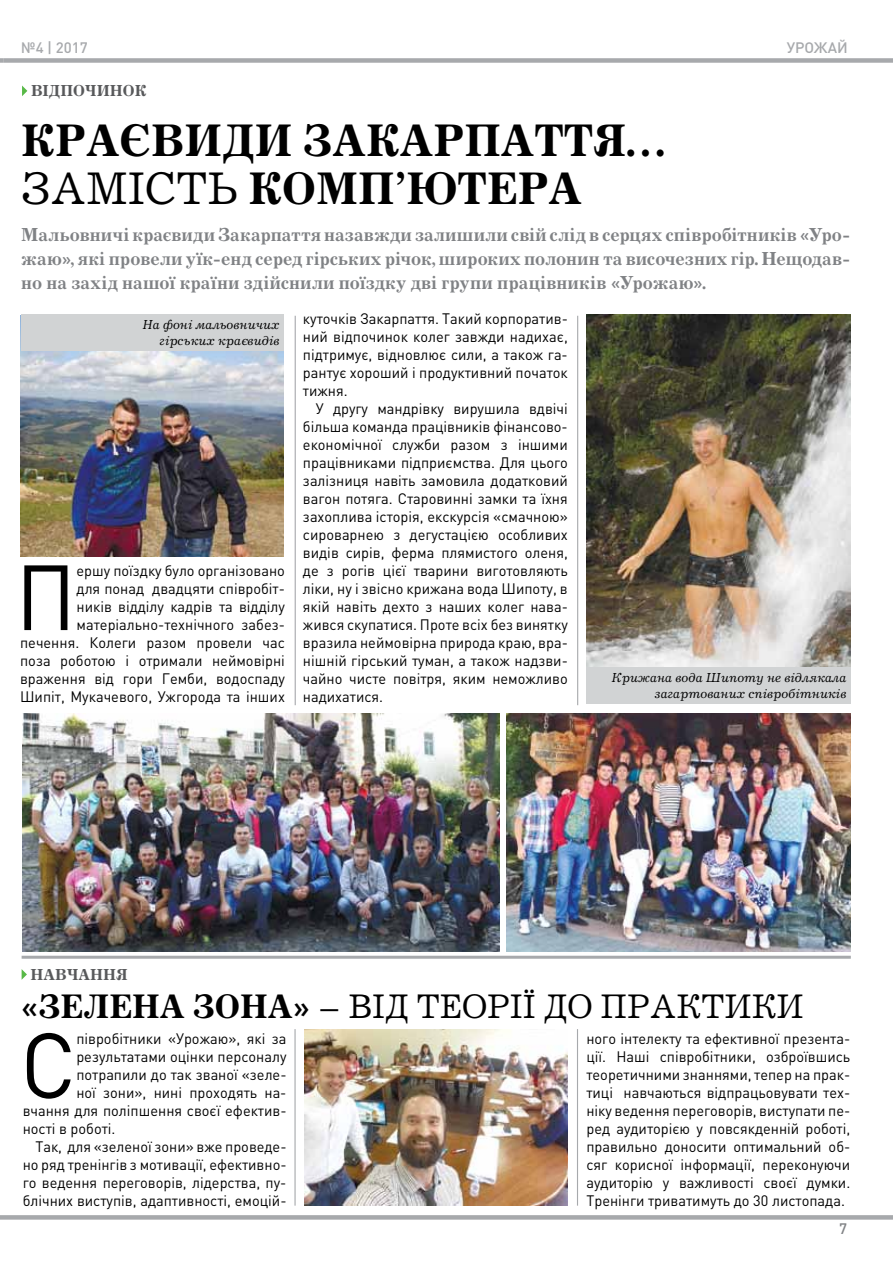
<style>
.page{position:relative;width:893px;height:1263px;background:#fff}
.page>*{position:absolute;margin:0;border:0;box-sizing:border-box;transform-origin:0 0}
.t1{font:90.9px "DIN Pro";color:#000}
.t2{font:700 47.25px/48px "Journal C";color:#000;scale:.95 1}
.t3{font:35.25px "Journal C";color:#000;scale:.95 1}
.t4{font:700 19.5px/24px "Journal C";color:#808285;text-align:justify;scale:.95 1}
.t5{font:700 16.5px "Journal C";color:#58595b;scale:.95 1}
.t6{font:15px/18px "DIN Pro";color:#000;text-align:justify}
.t7{font:500 15px "DIN Pro";color:#a7a9ac}
.t8{font:500 15px "DIN Pro";color:#808285}
.t9{font:italic 13.5px/16.5px "Journal C";color:#000;text-align:right}
.s1{font-weight:400}
.s2{font-weight:700}
</style>
<div class="page">
<svg style="left:0;top:58px;width:3px;height:5px"></svg>
<div style="left:3px;top:58px;width:890px;height:5px;background:#a7a9ac"></div>
<div style="left:0;top:1215px;width:893px;height:5px;background:#a7a9ac"></div>
<svg style="left:22px;top:86px;width:5px;height:10px"></svg>
<svg style="left:22px;top:969px;width:5px;height:11px"></svg>
<hr style="left:22px;top:956px;width:829px;height:3px;background:#a7a9ac">
<img style="left:23px;top:713px;width:477px;height:239px">
<img style="left:506px;top:713px;width:344px;height:239px">
<img style="left:304px;top:1030px;width:264px;height:175px">
<hr style="left:577px;top:316px;width:1px;height:389px;background:#a7a9ac">
<hr style="left:577px;top:1029px;width:1px;height:176px;background:#a7a9ac">
<hr style="left:295px;top:316px;width:1px;height:389px;background:#a7a9ac">
<hr style="left:294px;top:1029px;width:2px;height:176px;background:#a7a9ac">
<img style="left:587px;top:314px;width:264px;height:354px">
<img style="left:21px;top:350px;width:263px;height:207px">
<div style="left:587px;top:668px;width:264px;height:36px;background:#d1d3d4"></div>
<div style="left:21px;top:314px;width:263px;height:36px;background:#d1d3d4"></div>
<p class="t7" style="left:21px;top:37px;width:68px">№4 | 2017</p>
<p class="t7" style="left:787px;top:37px;width:63px">урожай</p>
<p class="t5" style="left:31px;top:81px;width:120px">відпочинок</p>
<h2 class="t2" style="left:21px;top:117px;width:678px">Краєвиди Закарпаття… <span class="s1">замість</span> комп’ютера</h2>
<p class="t4" style="left:21px;top:222px;width:874px">Мальовничі краєвиди Закарпаття назавжди залишили свій слід в серцях співробітників «Уро&shy;жаю», які провели уїк-енд серед гірських річок, широких полонин та височезних гір. Нещодав&shy;но на захід нашої країни здійснили поїздку дві групи працівників «Урожаю».</p>
<p class="t9" style="left:143px;top:316px;width:139px">На фоні мальовничих гірських краєвидів</p>
<p class="t6" style="left:20px;top:561px;width:266px;text-align:right">ершу поїздку було організовано<br>для понад двадцяти співробіт-<br>ників відділу кадрів та відділу матеріально-технічного забез&shy;печення. Колеги разом провели час поза роботою і отримали неймовірні враження від гори Гемби, водоспаду Шипіт, Мукачевого, Ужгорода та інших</p>
<h1 class="t1" style="left:15px;top:535px;width:63px">П</h1>
<p class="t6" style="left:303px;top:309px;width:266px">куточків Закарпаття. Такий корпоратив&shy;ний відпочинок колег завжди надихає, підтримує, відновлює сили, а також га&shy;рантує хороший і продуктивний початок тижня.</p>
<p class="t6" style="left:303px;top:399px;width:266px;text-indent:13px">У другу мандрівку вирушила вдвічі більша команда працівників фінансово&shy;економічної служби разом з іншими працівниками підприємства. Для цього залізниця навіть замовила додатковий вагон потяга. Старовинні замки та їхня захоплива історія, екскурсія «смачною» сироварнею з дегустацією особливих видів сирів, ферма плямистого оленя, де з рогів цієї тварини виготовляють ліки, ну і звісно крижана вода Шипоту, в якій навіть дехто з наших колег нава&shy;жився скупатися. Проте всіх без винятку вразила неймовірна природа краю, вра&shy;нішній гірський туман, а також надзви&shy;чайно чисте повітря, яким неможливо надихатися.</p>
<p class="t9" style="left:611px;top:670px;width:237px">Крижана вода Шипоту не відлякала загартованих співробітників</p>
<p class="t5" style="left:31px;top:965px;width:104px">навчання</p>
<h3 class="t3" style="left:21px;top:988px;width:826px"><span class="s2">«Зелена зона»</span> – від теорії до практики</h3>
<h1 class="t1" style="left:20px;top:1003px;width:58px">С</h1>
<p class="t6" style="left:76px;top:1029px;width:212px">півробітники «Урожаю», які за</p>
<p class="t6" style="left:76px;top:1047px;width:212px">результатами оцінки персоналу</p>
<p class="t6" style="left:76px;top:1065px;width:212px">потрапили до так званої «зеле-</p>
<p class="t6" style="left:76px;top:1083px;width:212px">ної зони», нині проходять на-</p>
<p class="t6" style="left:23px;top:1101px;width:265px">вчання для поліпшення своєї ефектив-</p>
<p class="t6" style="left:23px;top:1119px;width:94px">ності в роботі.</p>
<p class="t6" style="left:35px;top:1137px;width:253px">Так, для «зеленої зони» вже проведе-</p>
<p class="t6" style="left:23px;top:1155px;width:265px">но ряд тренінгів з мотивації, ефективно-</p>
<p class="t6" style="left:23px;top:1173px;width:265px">го ведення переговорів, лідерства, пу-</p>
<p class="t6" style="left:23px;top:1191px;width:265px">блічних виступів, адаптивності, емоцій-</p>
<p class="t6" style="left:586px;top:1029px;width:265px">ного інтелекту та ефективної презента&shy;ції. Наші співробітники, озброївшись теоретичними знаннями, тепер на прак&shy;тиці навчаються відпрацьовувати тех&shy;ніку ведення переговорів, виступати пе&shy;ред аудиторією у повсякденній роботі, правильно доносити оптимальний об&shy;сяг корисної інформації, переконуючи аудиторію у важливості своєї думки.<br>Тренінги триватимуть до 30 листопада.</p>
<p class="t8" style="left:839px;top:1218px;width:9px">7</p>
</div>
